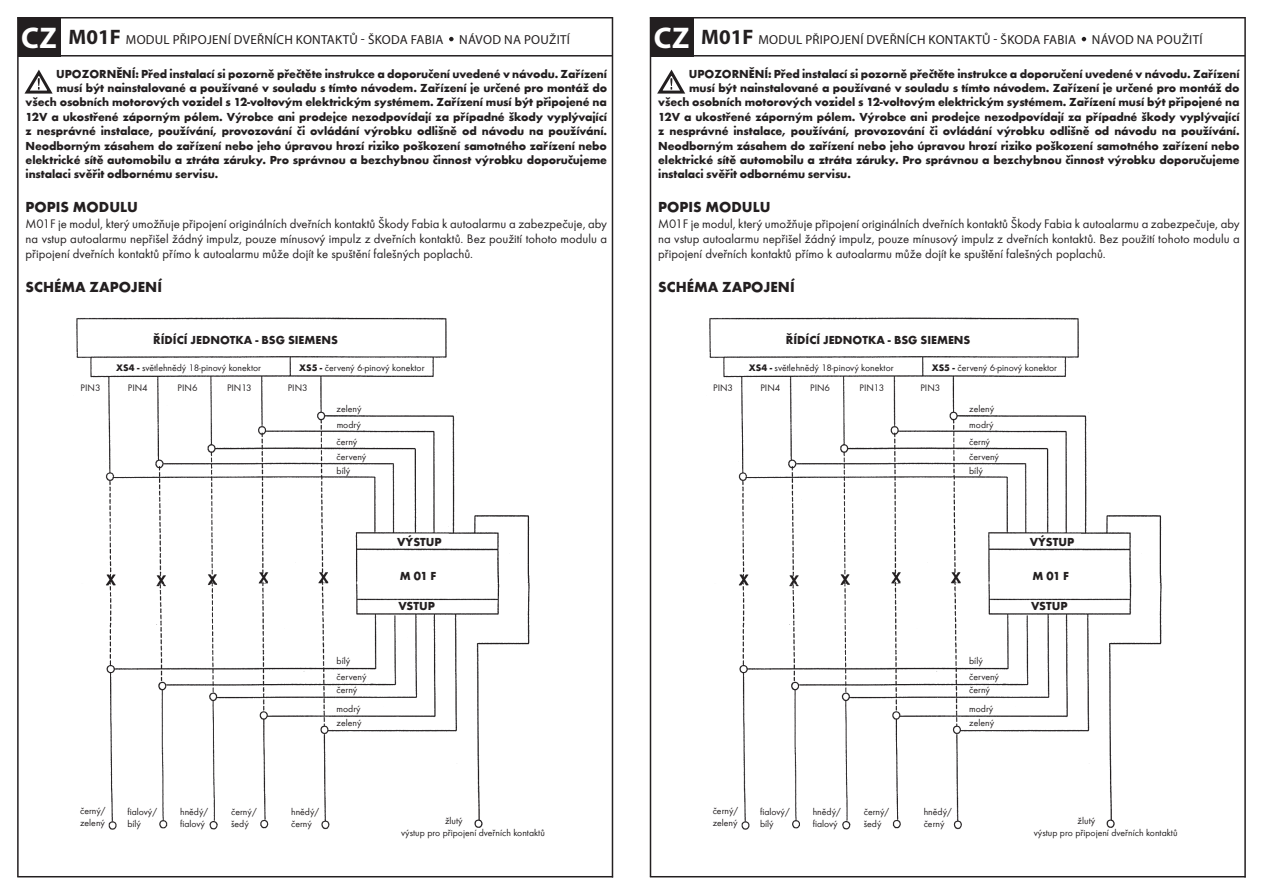
<style>
.page{position:relative;width:1263px;height:893px;background:#fff}
.page>*{position:absolute;margin:0;border:0;box-sizing:border-box;transform-origin:0 0}
.t1{font:700 15px "Futura TEE";color:#231f20}
.t2{font:13.05px "Myriad Pro";letter-spacing:.02em;color:#231f20}
.t3{font:12.75px/15.3px "Futura TEE";color:#231f20;text-align:justify}
.t4{font:700 12px "Futura TEE";letter-spacing:-.01em;color:#231f20}
.t5{font:9.75px/11.7px "Futura TEE";color:#231f20}
.s1{font-weight:700;font-size:30px;color:#fff}
.s2{font-weight:700;font-size:21px}
.s3{font-weight:800;font-stretch:condensed}
.s4{font-weight:700}
</style>
<div class="page">
<svg style="left:24px;top:70px;width:29px;height:24px"></svg>
<hr style="left:18px;top:55px;width:594px;height:2px;background:#231f20">
<hr style="left:17px;top:17px;width:595px;height:2px;background:#231f20">
<hr style="left:17px;top:876px;width:596px;height:1px;background:#231f20">
<hr style="left:17px;top:17px;width:2px;height:860px;background:#231f20">
<hr style="left:612px;top:17px;width:1px;height:860px;background:#231f20">
<svg style="left:449px;top:37px;width:5px;height:4px"></svg>
<div style="left:18px;top:18px;width:43px;height:38px;background:#231f20"></div>
<img style="left:76px;top:317px;width:454px;height:513px">
<svg style="left:657px;top:70px;width:28px;height:24px"></svg>
<hr style="left:650px;top:55px;width:595px;height:2px;background:#231f20">
<hr style="left:650px;top:17px;width:595px;height:2px;background:#231f20">
<hr style="left:650px;top:876px;width:596px;height:1px;background:#231f20">
<hr style="left:650px;top:17px;width:1px;height:860px;background:#231f20">
<hr style="left:1244px;top:17px;width:2px;height:860px;background:#231f20">
<svg style="left:1082px;top:37px;width:4px;height:4px"></svg>
<div style="left:651px;top:18px;width:43px;height:38px;background:#231f20"></div>
<img style="left:709px;top:317px;width:453px;height:513px">
<p class="t2" style="left:21px;top:32px;width:550px"><span class="s1">CZ</span> <span class="s2">m01F</span> MODUL PŘIPOJENÍ DVEŘNÍCH KONTAKTŮ - ŠKODA FABIA NÁVOD NA POUŽITÍ</p>
<p class="t2" style="left:654px;top:32px;width:550px"><span class="s1">CZ</span> <span class="s2">m01F</span> MODUL PŘIPOJENÍ DVEŘNÍCH KONTAKTŮ - ŠKODA FABIA NÁVOD NA POUŽITÍ</p>
<p class="t4" style="left:56px;top:66px;width:552px">UPOZORNĚNÍ<span class="s3">:</span> Před instalací si pozorně přečtěte instrukce a doporučení uvedené v návodu. Zařízení</p>
<p class="t4" style="left:57px;top:81px;width:552px">musí být nainstalované a používané v souladu s tímto návodem. Zařízení je určené pro montáž do</p>
<p class="t4" style="left:26px;top:95px;width:583px">všech osobních motorových vozidel s 12-voltovým elektrickým systémem. Zařízení musí být připojené na</p>
<p class="t4" style="left:26px;top:109px;width:583px">12V a ukostřené záporným pólem. Výrobce ani prodejce nezodpovídají za případné škody vyplývající</p>
<p class="t4" style="left:26px;top:124px;width:583px">z nesprávné instalace, používání, provozování či ovládání výrobku odlišně od návodu na používání.</p>
<p class="t4" style="left:26px;top:138px;width:583px">Neodborným zásahem do zařízení nebo jeho úpravou hrozí riziko poškození samotného zařízení nebo</p>
<p class="t4" style="left:26px;top:153px;width:583px">elektrické sítě automobilu a ztráta záruky. Pro správnou a bezchybnou činnost výrobku doporučujeme</p>
<p class="t4" style="left:26px;top:167px;width:194px">instalaci svěřit odbornému servisu.</p>
<p class="t1" style="left:26px;top:198px;width:10px">popi</p>
<p class="t1" style="left:61px;top:198px;width:77px">s modulu</p>
<p class="t3" style="left:26px;top:216px;width:583px">M01F je modul, který umožňuje připojení originálních dveřních kontaktů Škody Fabia k autoalarmu a zabezpečuje, aby na vstup autoalarmu nepřišel žádný impulz, pouze mínusový impulz z dveřních kontaktů. Bez použití tohoto modulu a připojení dveřních kontaktů přímo k autoalarmu může dojít ke spuštění falešných poplachů.</p>
<p class="t1" style="left:26px;top:277px;width:138px">schéma zapojen Í</p>
<p class="t4" style="left:689px;top:66px;width:552px">UPOZORNĚNÍ<span class="s3">:</span> Před instalací si pozorně přečtěte instrukce a doporučení uvedené v návodu. Zařízení</p>
<p class="t4" style="left:689px;top:81px;width:552px">musí být nainstalované a používané v souladu s tímto návodem. Zařízení je určené pro montáž do</p>
<p class="t4" style="left:658px;top:95px;width:583px">všech osobních motorových vozidel s 12-voltovým elektrickým systémem. Zařízení musí být připojené na</p>
<p class="t4" style="left:658px;top:109px;width:583px">12V a ukostřené záporným pólem. Výrobce ani prodejce nezodpovídají za případné škody vyplývající</p>
<p class="t4" style="left:658px;top:124px;width:583px">z nesprávné instalace, používání, provozování či ovládání výrobku odlišně od návodu na používání.</p>
<p class="t4" style="left:658px;top:138px;width:583px">Neodborným zásahem do zařízení nebo jeho úpravou hrozí riziko poškození samotného zařízení nebo</p>
<p class="t4" style="left:658px;top:153px;width:583px">elektrické sítě automobilu a ztráta záruky. Pro správnou a bezchybnou činnost výrobku doporučujeme</p>
<p class="t4" style="left:658px;top:167px;width:194px">instalaci svěřit odbornému servisu.</p>
<p class="t1" style="left:658px;top:198px;width:10px">popi</p>
<p class="t1" style="left:693px;top:198px;width:77px">s modulu</p>
<p class="t3" style="left:658px;top:216px;width:583px">M01F je modul, který umožňuje připojení originálních dveřních kontaktů Škody Fabia k autoalarmu a zabezpečuje, aby na vstup autoalarmu nepřišel žádný impulz, pouze mínusový impulz z dveřních kontaktů. Bez použití tohoto modulu a připojení dveřních kontaktů přímo k autoalarmu může dojít ke spuštění falešných poplachů.</p>
<p class="t1" style="left:658px;top:277px;width:138px">schéma zapojen Í</p>
<p class="t5" style="left:81px;top:381px;width:21px">PIN3</p>
<p class="t4" style="left:153px;top:332px;width:186px">ŘÍDÍCÍ JEDNOTKA - BSG SIEMENS</p>
<p class="t5" style="left:116px;top:361px;width:146px"><span class="s4">XS4 -</span> světlehnědý 18-pinový konektor</p>
<p class="t5" style="left:299px;top:361px;width:127px"><span class="s4">XS5 -</span> červený 6-pinový konektor</p>
<p class="t5" style="left:337px;top:401px;width:26px;line-height:15.3px">zelený modrý</p>
<p class="t5" style="left:337px;top:435px;width:22px">černý</p>
<p class="t5" style="left:128px;top:381px;width:21px">PIN4</p>
<p class="t5" style="left:178px;top:381px;width:21px">PIN6</p>
<p class="t5" style="left:227px;top:381px;width:26px">PIN13</p>
<p class="t5" style="left:288px;top:381px;width:21px">PIN3</p>
<p class="t5" style="left:713px;top:381px;width:21px">PIN3</p>
<p class="t4" style="left:786px;top:332px;width:186px">ŘÍDÍCÍ JEDNOTKA - BSG SIEMENS</p>
<p class="t5" style="left:749px;top:361px;width:146px"><span class="s4">XS4 -</span> světlehnědý 18-pinový konektor</p>
<p class="t5" style="left:932px;top:361px;width:127px"><span class="s4">XS5 -</span> červený 6-pinový konektor</p>
<p class="t5" style="left:969px;top:401px;width:26px;line-height:15.3px">zelený modrý</p>
<p class="t5" style="left:969px;top:435px;width:22px">černý</p>
<p class="t5" style="left:760px;top:381px;width:21px">PIN4</p>
<p class="t5" style="left:810px;top:381px;width:21px">PIN6</p>
<p class="t5" style="left:860px;top:381px;width:26px">PIN13</p>
<p class="t5" style="left:920px;top:381px;width:21px">PIN3</p>
<p class="t5" style="left:337px;top:450px;width:31px;line-height:13.6px">červený bílý</p>
<p class="t5" style="left:969px;top:450px;width:31px;line-height:13.6px">červený bílý</p>
<p class="t4" style="left:397px;top:535px;width:46px">VÝSTUP</p>
<p class="t4" style="left:1030px;top:535px;width:46px">VÝSTUP</p>
<p class="t4" style="left:400px;top:568px;width:38px">M 01 F</p>
<p class="t4" style="left:1032px;top:568px;width:38px">M 01 F</p>
<p class="t4" style="left:398px;top:599px;width:38px">VSTUP</p>
<p class="t4" style="left:1031px;top:599px;width:38px">VSTUP</p>
<p class="t5" style="left:337px;top:655px;width:15px">bílý</p>
<p class="t5" style="left:969px;top:655px;width:15px">bílý</p>
<p class="t5" style="left:337px;top:671px;width:31px">červený</p>
<p class="t5" style="left:969px;top:671px;width:31px">červený</p>
<p class="t5" style="left:337px;top:684px;width:22px">černý</p>
<p class="t5" style="left:969px;top:684px;width:22px">černý</p>
<p class="t5" style="left:337px;top:702px;width:26px">modrý</p>
<p class="t5" style="left:969px;top:702px;width:26px">modrý</p>
<p class="t5" style="left:337px;top:717px;width:26px">zelený</p>
<p class="t5" style="left:969px;top:717px;width:26px">zelený</p>
<p class="t5" style="left:80px;top:805px;width:27px">černý/ zelený</p>
<p class="t5" style="left:127px;top:806px;width:31px">fialový/ bílý</p>
<p class="t5" style="left:180px;top:806px;width:30px">hnědý/ fialový</p>
<p class="t5" style="left:231px;top:806px;width:27px">černý/ šedý</p>
<p class="t5" style="left:291px;top:806px;width:30px">hnědý/ černý</p>
<p class="t5" style="left:401px;top:815px;width:145px;text-indent:44px">žlutý<br>výstup pro připojení dveřních kontaktů</p>
<p class="t5" style="left:713px;top:805px;width:27px">černý/ zelený</p>
<p class="t5" style="left:760px;top:806px;width:31px">fialový/ bílý</p>
<p class="t5" style="left:813px;top:806px;width:30px">hnědý/ fialový</p>
<p class="t5" style="left:864px;top:806px;width:27px">černý/ šedý</p>
<p class="t5" style="left:924px;top:806px;width:30px">hnědý/ černý</p>
<p class="t5" style="left:1034px;top:815px;width:145px;text-indent:44px">žlutý<br>výstup pro připojení dveřních kontaktů</p>
</div>
